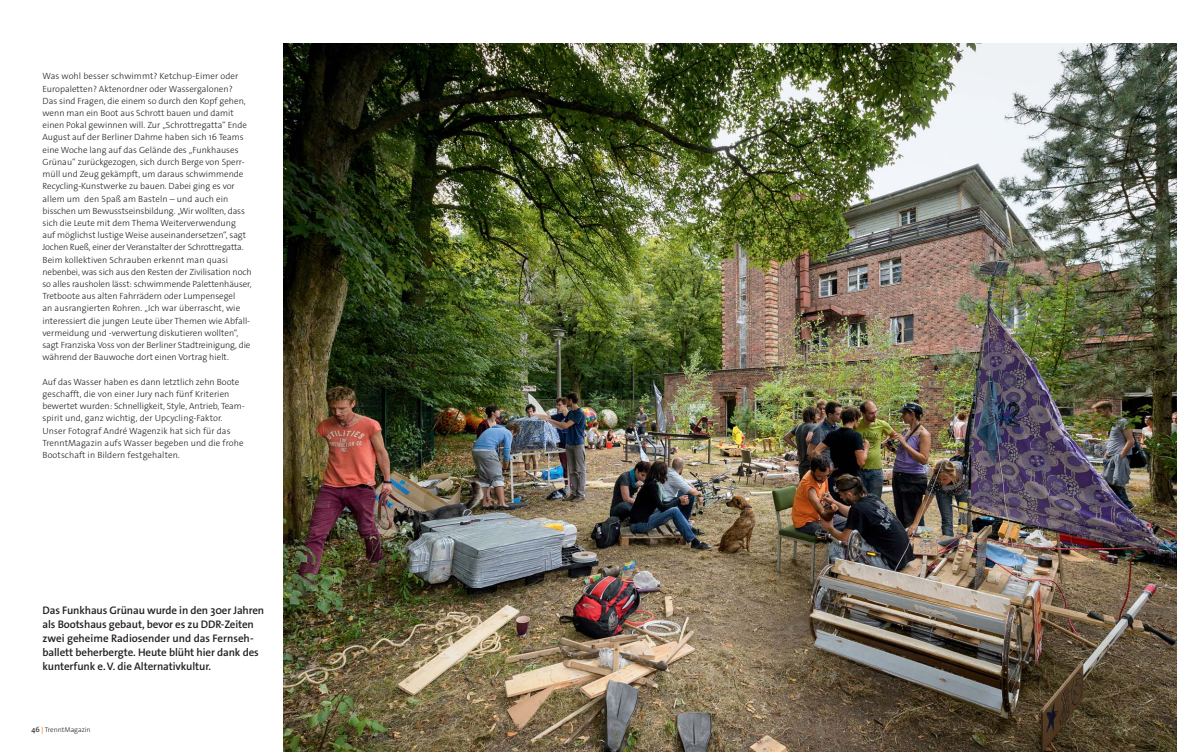
<style>
.page{position:relative;width:1191px;height:752px;background:#fff}
.page>*{position:absolute;margin:0;border:0;box-sizing:border-box;transform-origin:0 0}
.t1{font:600 11px/14px "The Sans Os F";letter-spacing:-.01em;color:#231f20}
.t2{font:300 9px/12.2px "The Sans Os F";color:#231f20}
.t3{font:300 7px "The Sans Os F";color:#231f20}
.s1{font-weight:400;font-size:7.5px}
.s2{font-weight:600;color:#f5821f}
</style>
<div class="page">
<img style="left:283px;top:43px;width:893px;height:708px">
<p class="t2" style="left:43px;top:71px;width:210px">Was wohl besser schwimmt? Ketchup-Eimer oder Europaletten? Aktenordner oder Wassergalonen?<br>Das sind Fragen, die einem so durch den Kopf gehen, wenn man ein Boot aus Schrott bauen und damit einen Pokal gewinnen will. Zur „Schrottregatta“ Ende August auf der Berliner Dahme haben sich 16 Teams eine Woche lang auf das Gelände des „Funkhauses Grünau“ zurückgezogen, sich durch Berge von Sperr&shy;müll und Zeug gekämpft, um daraus schwimmende Recycling-Kunstwerke zu bauen. Dabei ging es vor allem um den Spaß am Basteln – und auch ein bisschen um Bewusstseinsbildung. „Wir wollten, dass sich die Leute mit dem Thema Weiterverwendung<br>auf möglichst lustige Weise auseinandersetzen“, sagt Jochen Rueß, einer der Veranstalter der Schrottregatta.<br>Beim kollektiven Schrauben erkennt man quasi nebenbei, was sich aus den Resten der Zivilisation noch so alles rausholen lässt: schwimmende Palettenhäuser, Tretboote aus alten Fahrrädern oder Lumpensegel<br>an ausrangierten Rohren. „Ich war überrascht, wie interessiert die jungen Leute über Themen wie Abfall&shy;vermeidung und -verwertung diskutieren wollten“, sagt Franziska Voss von der Berliner Stadtreinigung, die während der Bauwoche dort einen Vortrag hielt.</p>
<p class="t2" style="left:43px;top:376px;width:204px">Auf das Wasser haben es dann letztlich zehn Boote geschafft, die von einer Jury nach fünf Kriterien bewertet wurden: Schnelligkeit, Style, Antrieb, Team&shy;spirit und, ganz wichtig, der Upcycling-Faktor.<br>Unser Fotograf André Wagenzik hat sich für das TrenntMagazin aufs Wasser begeben und die frohe Bootschaft in Bildern festgehalten.</p>
<p class="t1" style="left:43px;top:603px;width:223px">Das Funkhaus Grünau wurde in den 30er Jahren als Bootshaus gebaut, bevor es zu DDR-Zeiten zwei geheime Radiosender und das Fernseh&shy;ballett beherbergte. Heute blüht hier dank des kunterfunk e. V. die Alternativkultur.</p>
<p class="t3" style="left:31px;top:726px;width:61px"><span class="s1">46</span> <span class="s2">|</span> TrenntMagazin</p>
</div>
